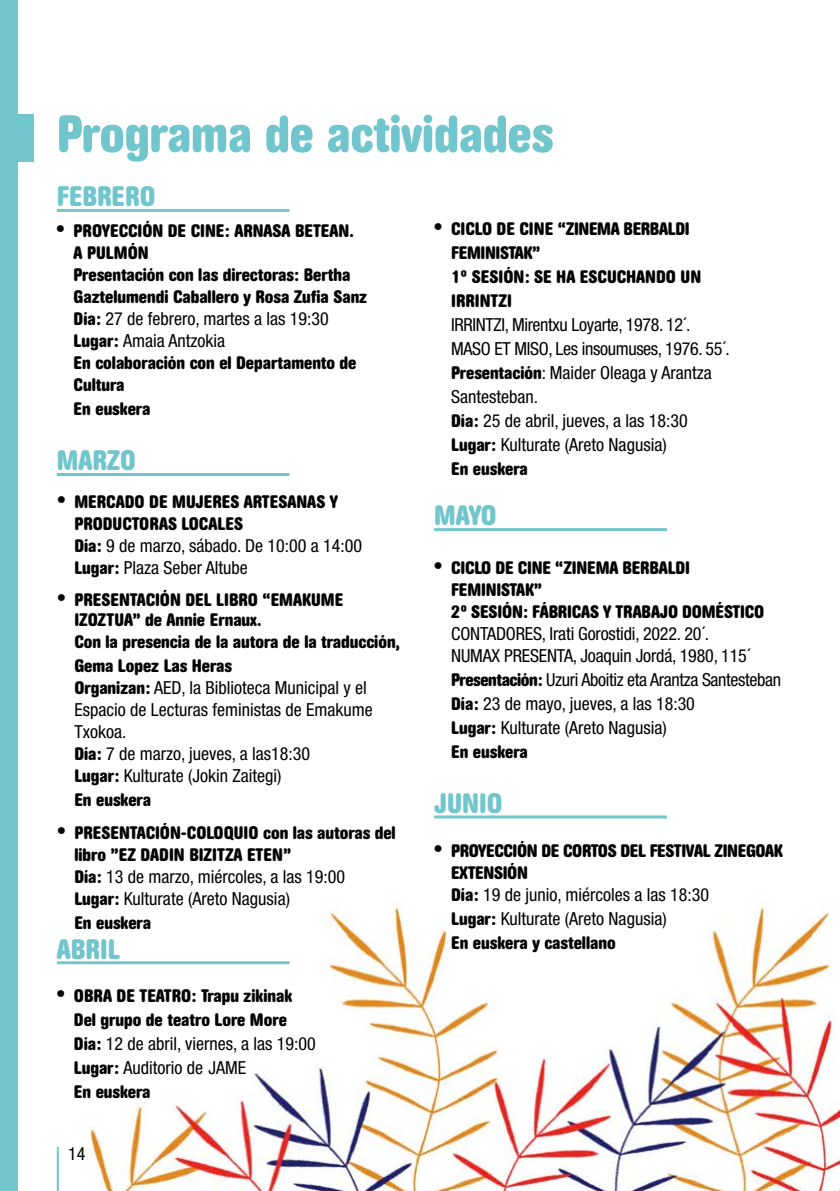
<style>
.page{position:relative;width:840px;height:1191px;background:#fff}
.page>*{position:absolute;margin:0;border:0;box-sizing:border-box;transform-origin:0 0}
.t1{font:700 condensed 52px "AG Book Rounded";color:#71c5cc}
.t2{font:700 condensed 28px "AG Book Rounded";color:#71c5cc}
.t3{font:condensed 18px/24px "Helvetica Neue LT Pro";color:#000}
.t4{font:700 condensed 18px/22px "AG Book Rounded";color:#000}
.t5{font:700 condensed 18px/22px "AG Book Rounded";letter-spacing:-.02em;color:#000}
.s1{font-size:24px}
.s2{font-family:"AG Book Rounded";font-weight:700}
</style>
<div class="page">
<img style="left:19px;top:161px;width:820px;height:1030px">
<hr style="left:57px;top:1146px;width:2px;height:45px;background:#71c5cc">
<div style="left:9px;top:114px;width:25px;height:47px;background:#71c5cc"></div>
<div style="left:0;top:0;width:17px;height:1191px;background:#71c5cc"></div>
<hr style="left:57px;top:209px;width:232px;height:3px;background:#71c5cc">
<hr style="left:57px;top:473px;width:232px;height:3px;background:#71c5cc">
<hr style="left:57px;top:961px;width:232px;height:3px;background:#71c5cc">
<hr style="left:434px;top:528px;width:232px;height:3px;background:#71c5cc">
<hr style="left:434px;top:815px;width:232px;height:3px;background:#71c5cc">
<h1 class="t1" style="left:57px;top:104px;width:497px">Programa de actividades</h1>
<h2 class="t2" style="left:57px;top:180px;width:100px">FEBRERO</h2>
<p class="t4" style="left:74px;top:220px;width:295px;text-indent:-17px"><span class="s1">•</span> PROYECCIÓN DE CINE: ARNASA BETEAN.<br>A PULMÓN<br>Presentación con las directoras: Bertha<br>Gaztelumendi Caballero y Rosa Zufia Sanz</p>
<p class="t3" style="left:74px;top:307px;width:256px;line-height:22px"><span class="s2">Día:</span> 27 de febrero, martes a las 19:30<br><span class="s2">Lugar:</span> Amaia Antzokia</p>
<p class="t4" style="left:74px;top:352px;width:284px">En colaboración con el Departamento de<br>Cultura</p>
<p class="t4" style="left:74px;top:398px;width:78px">En euskera</p>
<h2 class="t2" style="left:57px;top:444px;width:81px">MARZO</h2>
<p class="t4" style="left:74px;top:491px;width:265px;text-indent:-17px"><span class="s1">•</span> MERCADO DE MUJERES ARTESANAS Y<br>PRODUCTORAS LOCALES</p>
<p class="t3" style="left:74px;top:535px;width:289px;line-height:22px"><span class="s2">Día:</span> 9 de marzo, sábado. De 10:00 a 14:00<br><span class="s2">Lugar:</span> Plaza Seber Altube</p>
<p class="t4" style="left:74px;top:589px;width:270px;line-height:20px;text-indent:-17px"><span class="s1">•</span> PRESENTACIÓN DEL LIBRO “EMAKUME<br>IZOZTUA” de Annie Ernaux.</p>
<p class="t4" style="left:74px;top:629px;width:327px;line-height:24px">Con la presencia de la autora de la traducción,<br>Gema Lopez Las Heras</p>
<p class="t3" style="left:74px;top:676px;width:300px;line-height:22px"><span class="s2">Organizan:</span> AED, la Biblioteca Municipal y el<br>Espacio de Lecturas feministas de Emakume<br>Txokoa.<br><span class="s2">Día:</span> 7 de marzo, jueves, a las18:30<br><span class="s2">Lugar:</span> Kulturate (Jokin Zaitegi)</p>
<p class="t4" style="left:74px;top:788px;width:78px">En euskera</p>
<p class="t4" style="left:74px;top:822px;width:323px;text-indent:-17px"><span class="s1">•</span> PRESENTACIÓN-COLOQUIO con las autoras del libro ”EZ DADIN BIZITZA ETEN”</p>
<p class="t3" style="left:74px;top:865px;width:272px;line-height:22px"><span class="s2">Día:</span> 13 de marzo, miércoles, a las 19:00<br><span class="s2">Lugar:</span> Kulturate (Areto Nagusia)</p>
<p class="t4" style="left:74px;top:912px;width:78px">En euskera</p>
<h2 class="t2" style="left:57px;top:932px;width:65px">ABRIL</h2>
<p class="t4" style="left:57px;top:983px;width:237px;line-height:24px;text-align:right"><span class="s1">•</span> OBRA DE TEATRO: Trapu zikinak<br>Del grupo de teatro Lore More</p>
<p class="t3" style="left:74px;top:1031px;width:243px"><span class="s2">Día:</span> 12 de abril, viernes, a las 19:00<br><span class="s2">Lugar:</span> Auditorio de JAME</p>
<p class="t4" style="left:74px;top:1080px;width:78px">En euskera</p>
<p class="t3" style="left:68px;top:1141px;width:19px">14</p>
<p class="t4" style="left:451px;top:217px;width:251px;line-height:24px;text-indent:-17px"><span class="s1">•</span> CICLO DE CINE “ZINEMA BERBALDI<br>FEMINISTAK”<br>1º SESIÓN: SE HA ESCUCHANDO UN<br>IRRINTZI</p>
<p class="t3" style="left:451px;top:312px;width:280px">IRRINTZI, Mirentxu Loyarte, 1978. 12´.<br>MASO ET MISO, Les insoumuses, 1976. 55´.<br><span class="s2">Presentación</span>: Maider Oleaga y Arantza Santesteban.<br><span class="s2">Día:</span> 25 de abril, jueves, a las 18:30<br><span class="s2">Lugar:</span> Kulturate (Areto Nagusia)</p>
<p class="t4" style="left:451px;top:458px;width:78px">En euskera</p>
<h2 class="t2" style="left:434px;top:499px;width:64px">MAYO</h2>
<p class="t4" style="left:451px;top:556px;width:314px;text-indent:-17px"><span class="s1">•</span> CICLO DE CINE “ZINEMA BERBALDI<br>FEMINISTAK”<br>2º SESIÓN: FÁBRICAS Y TRABAJO DOMÉSTICO</p>
<p class="t3" style="left:451px;top:622px;width:300px;line-height:22px">CONTADORES, Irati Gorostidi, 2022. 20´.<br>NUMAX PRESENTA, Joaquin Jordá, 1980, 115´</p>
<p class="t3" style="left:451px;top:667px;width:331px"><span class="s2">Presentación:</span> Uzuri Aboitiz eta Arantza Santesteban<br><span class="s2">Día:</span> 23 de mayo, jueves, a las 18:30<br><span class="s2">Lugar:</span> Kulturate (Areto Nagusia)</p>
<p class="t4" style="left:451px;top:740px;width:78px">En euskera</p>
<h2 class="t2" style="left:434px;top:786px;width:70px">JUNIO</h2>
<p class="t5" style="left:451px;top:840px;width:333px;text-indent:-17px"><span class="s1">•</span> PROYECCIÓN DE CORTOS DEL FESTIVAL ZINEGOAK<br>EXTENSIÓN</p>
<p class="t3" style="left:451px;top:882px;width:259px"><span class="s2">Día:</span> 19 de junio, miércoles a las 18:30<br><span class="s2">Lugar:</span> Kulturate (Areto Nagusia)</p>
<p class="t4" style="left:451px;top:932px;width:166px">En euskera y castellano</p>
</div>
